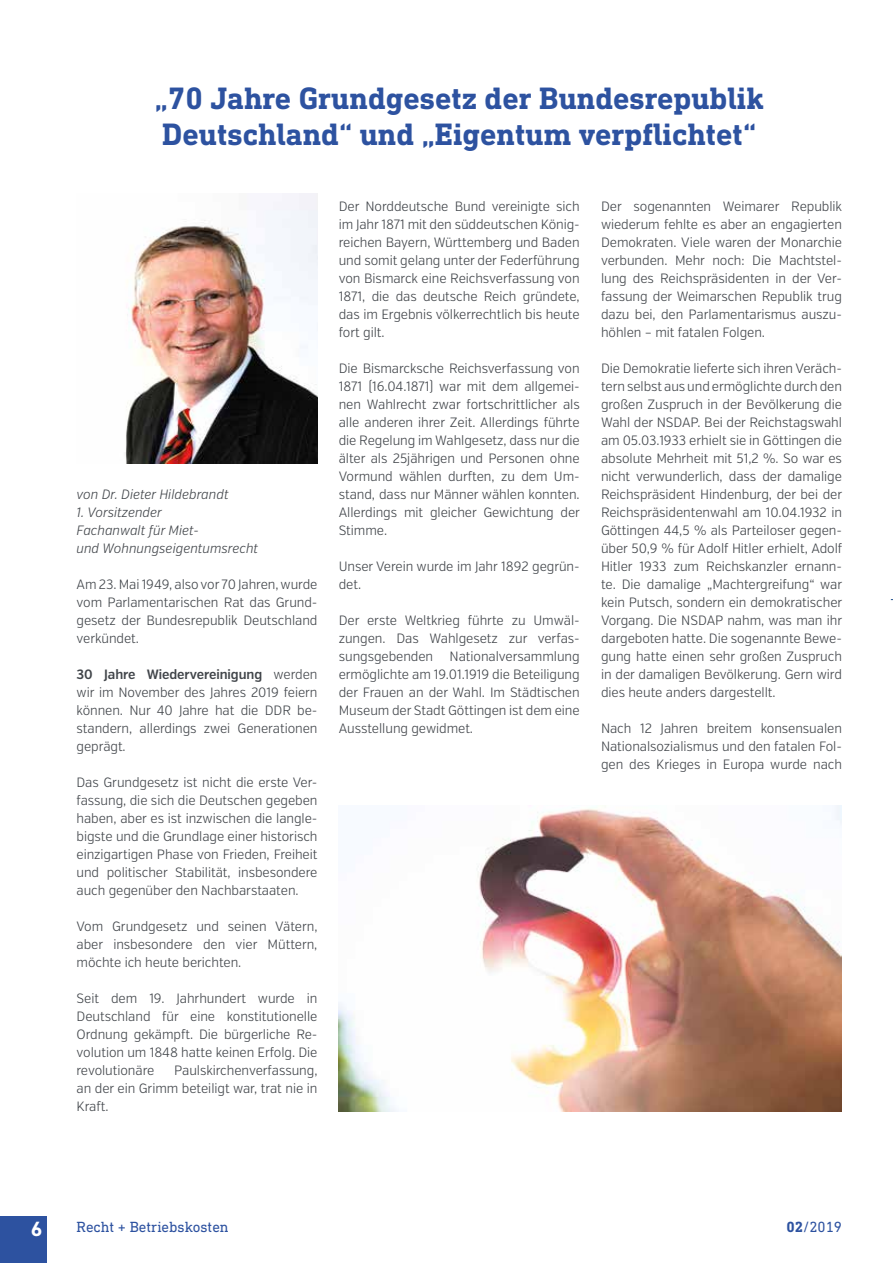
<style>
.page{position:relative;width:893px;height:1263px;background:#fff}
.page>*{position:absolute;margin:0;border:0;box-sizing:border-box;transform-origin:0 0}
.t1{font:700 31.5px/36px "DIN Next Slab Pro";color:#2d52a0}
.t2{font:700 21px "DIN Next Slab Pro";color:#fff}
.t3{font:15px "DIN Next Slab Pro";color:#2d52a0}
.t4{font:300 13.5px/18px "Verb Cond";letter-spacing:-.005em;color:#41454a;text-align:justify}
.t5{font:italic 300 13.5px/18px "Verb Cond";color:#41454a}
.s1{font-weight:600}
.s2{font-weight:700}
</style>
<div class="page">
<div style="left:0;top:1216px;width:47px;height:47px;background:#2d52a0"></div>
<img style="left:125px;top:193px;width:192px;height:270px">
<img style="left:339px;top:805px;width:503px;height:306px">
<h1 class="t1" style="left:155px;top:80px;width:610px">„70 Jahre Grundgesetz der Bundesrepublik<br>Deutschland“ und „Eigentum verpflichtet“</h1>
<p class="t5" style="left:77px;top:486px;width:154px">von Dr. Dieter Hildebrandt</p>
<p class="t5" style="left:77px;top:504px;width:183px">1. Vorsitzender<br>Fachanwalt für Miet-<br>und Wohnungseigentumsrecht</p>
<p class="t4" style="left:77px;top:576px;width:242px">Am 23. Mai 1949, also vor 70 Jahren, wurde vom Parlamentarischen Rat das Grund&shy;gesetz der Bundesrepublik Deutschland verkündet.</p>
<p class="t4" style="left:77px;top:666px;width:242px"><span class="s1">30 Jahre Wiedervereinigung</span> werden wir im November des Jahres 2019 feiern können. Nur 40 Jahre hat die DDR be&shy;standern, allerdings zwei Generationen geprägt.</p>
<p class="t4" style="left:77px;top:774px;width:242px">Das Grundgesetz ist nicht die erste Ver&shy;fassung, die sich die Deutschen gegeben haben, aber es ist inzwischen die langle&shy;bigste und die Grundlage einer historisch einzigartigen Phase von Frieden, Freiheit und politischer Stabilität, insbesondere auch gegenüber den Nachbarstaaten.</p>
<p class="t4" style="left:77px;top:918px;width:242px">Vom Grundgesetz und seinen Vätern, aber insbesondere den vier Müttern, möchte ich heute berichten.</p>
<p class="t4" style="left:77px;top:990px;width:242px">Seit dem 19. Jahrhundert wurde in Deutschland für eine konstitutionelle Ordnung gekämpft. Die bürgerliche Re&shy;volution um 1848 hatte keinen Erfolg. Die revolutionäre</p>
<p class="t4" style="left:77px;top:1061px;width:242px;text-indent:98px">Paulskirchenverfassung, an der ein Grimm beteiligt war, trat nie in Kraft.</p>
<p class="t4" style="left:339px;top:197px;width:242px">Der Norddeutsche Bund vereinigte sich im Jahr 1871 mit den süddeutschen König&shy;reichen Bayern, Württemberg und Baden und somit gelang unter der Federführung von Bismarck eine Reichsverfassung von 1871, die das deutsche Reich gründete, das im Ergebnis völkerrechtlich bis heute fort gilt.</p>
<p class="t4" style="left:339px;top:359px;width:243px">Die Bismarcksche Reichsverfassung von 1871 (16.04.1871) war mit dem allgemei&shy;nen Wahlrecht zwar fortschrittlicher als alle anderen ihrer Zeit. Allerdings führte die Regelung im Wahlgesetz, dass nur die älter als 25jährigen und Personen ohne Vormund wählen durften, zu dem Um&shy;stand, dass nur Männer wählen konnten.<br>Allerdings mit gleicher Gewichtung der Stimme.</p>
<p class="t4" style="left:339px;top:557px;width:242px">Unser Verein wurde im Jahr 1892 gegrün&shy;det.</p>
<p class="t4" style="left:339px;top:611px;width:242px">Der erste Weltkrieg führte zu Umwäl&shy;zungen. Das Wahlgesetz zur verfas&shy;sungsgebenden Nationalversammlung ermöglichte am 19.01.1919 die Beteiligung der Frauen an der Wahl. Im Städtischen Museum der Stadt Göttingen ist dem eine Ausstellung gewidmet.</p>
<p class="t4" style="left:601px;top:197px;width:243px">Der sogenannten Weimarer Republik wiederum fehlte es aber an engagierten Demokraten. Viele waren der Monarchie verbunden. Mehr noch: Die Machtstel&shy;lung des Reichspräsidenten in der Ver&shy;fassung der Weimarschen Republik trug dazu bei, den Parlamentarismus auszu&shy;höhlen – mit fatalen Folgen.</p>
<p class="t4" style="left:601px;top:359px;width:243px">Die Demokratie lieferte sich ihren Veräch&shy;tern selbst aus und ermöglichte durch den großen Zuspruch in der Bevölkerung die Wahl der NSDAP. Bei der Reichstagswahl am 05.03.1933 erhielt sie in Göttingen die absolute Mehrheit mit 51,2 %. So war es nicht verwunderlich, dass der damalige Reichspräsident Hindenburg, der bei der Reichspräsidentenwahl am 10.04.1932 in Göttingen 44,5 % als Parteiloser gegen&shy;über 50,9 % für Adolf Hitler erhielt, Adolf Hitler 1933 zum Reichskanzler ernann&shy;te. Die damalige „Machtergreifung“ war kein Putsch, sondern ein demokratischer Vorgang. Die NSDAP nahm, was man ihr dargeboten hatte. Die sogenannte Bewe&shy;gung hatte einen sehr großen Zuspruch in der damaligen Bevölkerung. Gern wird dies heute anders dargestellt.</p>
<p class="t4" style="left:601px;top:719px;width:242px">Nach 12 Jahren breitem konsensualen Nationalsozialismus und den fatalen Fol&shy;gen des Krieges in Europa wurde nach</p>
<h2 class="t2" style="left:31px;top:1217px;width:13px">6</h2>
<p class="t3" style="left:77px;top:1218px;width:154px">Recht + Betriebskosten</p>
<p class="t3" style="left:786px;top:1218px;width:57px"><span class="s2">02</span>/2019</p>
</div>
